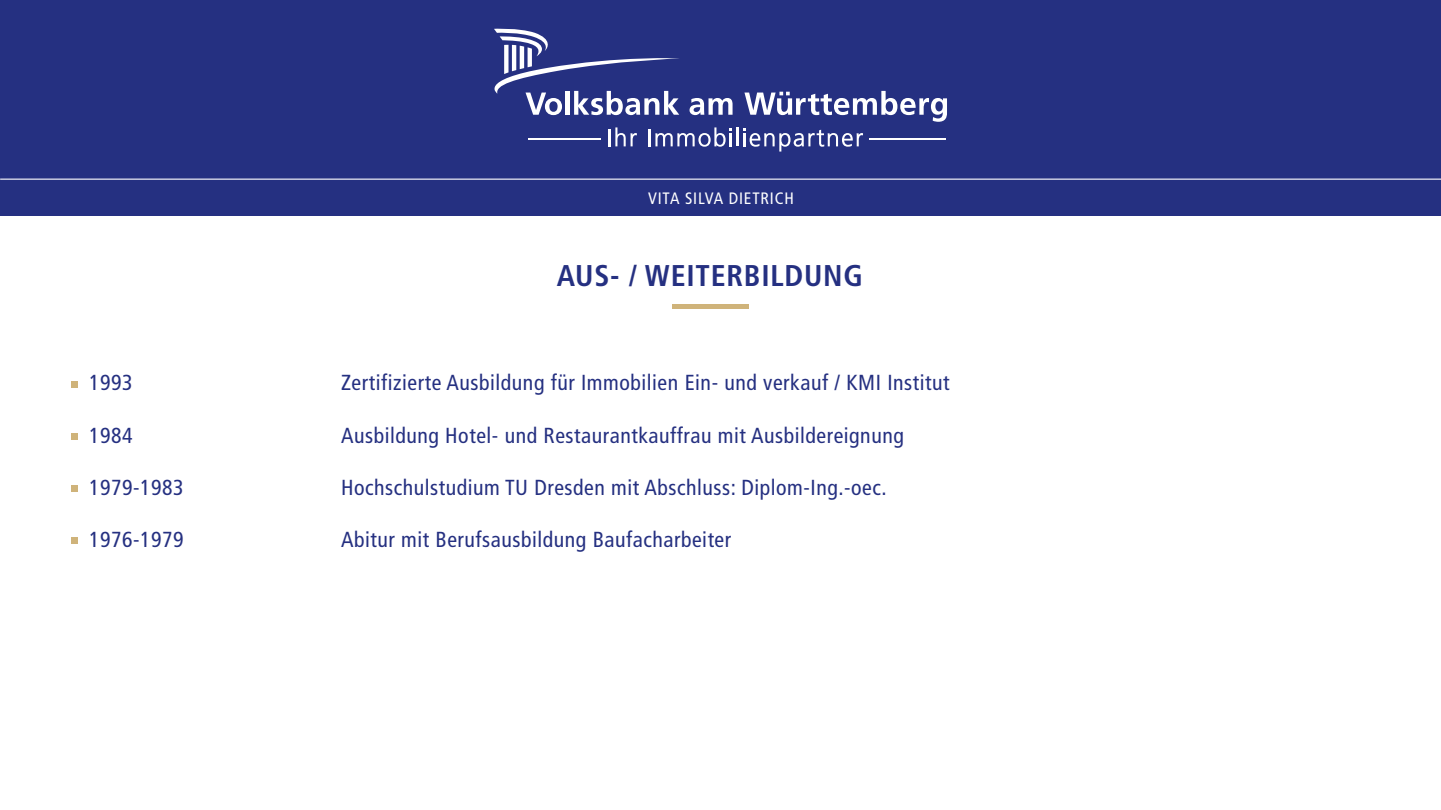
<style>
.page{position:relative;width:1441px;height:810px;background:#fff}
.page>*{position:absolute;margin:0;border:0;box-sizing:border-box;transform-origin:0 0}
.t1{font:700 condensed 30px "Frutiger";letter-spacing:.025em;color:#253081}
.t2{font:condensed 21.75px "Frutiger";letter-spacing:.025em;color:#253081}
.t3{font:condensed 16.5px "Frutiger";letter-spacing:.05em;color:#fff}
</style>
<div class="page">
<svg style="left:71px;top:381px;width:6px;height:6px"></svg>
<svg style="left:71px;top:433px;width:6px;height:6px"></svg>
<div style="left:71px;top:485px;width:6px;height:7px;background:#cfb37a"></div>
<svg style="left:71px;top:538px;width:6px;height:6px"></svg>
<div style="left:672px;top:304px;width:76px;height:5px;background:#cfb37a"></div>
<div style="left:0;top:0;width:1440px;height:216px;background:#253081"></div>
<svg style="left:494px;top:29px;width:452px;height:123px"></svg>
<hr style="left:0;top:179px;width:1440px;height:1px;background:#fff">
<p class="t3" style="left:648px;top:188px;width:147px">VITA SILVA DIETRICH</p>
<h1 class="t1" style="left:557px;top:258px;width:307px">AUS- / WEITERBILDUNG</h1>
<p class="t2" style="left:89px;top:370px;width:45px">1993</p>
<p class="t2" style="left:341px;top:370px;width:610px">Zertifizierte Ausbildung für Immobilien Ein- und verkauf / KMI Institut</p>
<p class="t2" style="left:89px;top:422px;width:45px">1984</p>
<p class="t2" style="left:341px;top:422px;width:564px">Ausbildung Hotel- und Restaurantkauffrau mit Ausbildereignung</p>
<p class="t2" style="left:89px;top:475px;width:96px">1979-1983</p>
<p class="t2" style="left:341px;top:475px;width:547px">Hochschulstudium TU Dresden mit Abschluss: Diplom-Ing.-oec.</p>
<p class="t2" style="left:89px;top:527px;width:96px">1976-1979</p>
<p class="t2" style="left:341px;top:527px;width:392px">Abitur mit Berufsausbildung Baufacharbeiter</p>
</div>
